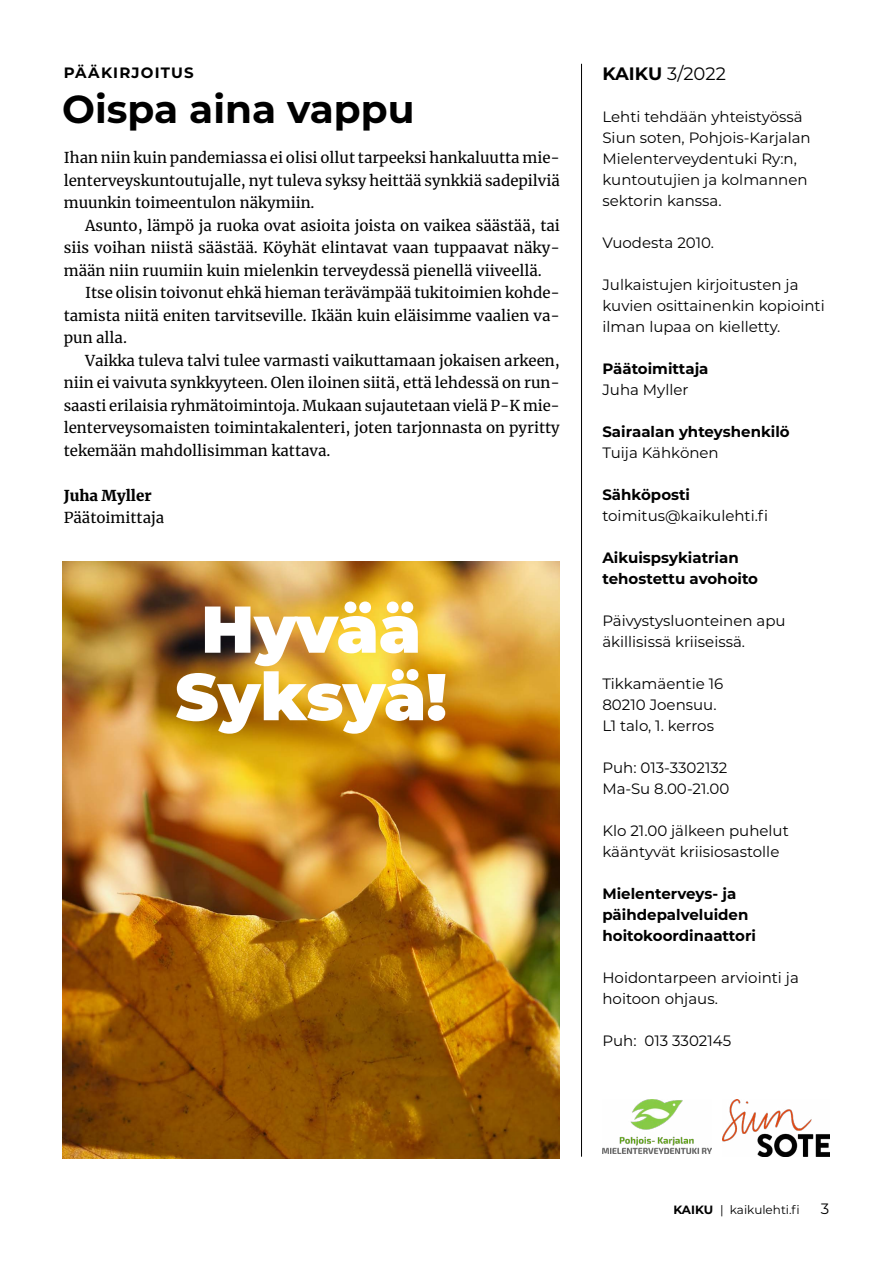
<style>
.page{position:relative;width:893px;height:1263px;background:#fff}
.page>*{position:absolute;margin:0;border:0;box-sizing:border-box;transform-origin:0 0}
.t1{font:900 66px "Montserrat";letter-spacing:-.01em;color:#fff}
.Otsikko{font:700 39px "Montserrat";color:#000}
.Väliotsikko{font:18px "Montserrat";color:#000}
.Leipäteksti{font:15px/22.5px "Merriweather";color:#000;text-align:justify}
.Lehti_info{font:15px/21px "Montserrat";color:#000}
.Leipäteksti_ekakappa{font:15px/22.5px "Merriweather";color:#000;text-align:justify}
.Lehti_info-2{font:700 15px/21px "Montserrat";color:#000}
.Leipäteksti_ilman_si{font:15px "Merriweather";color:#000}
.Kategoria{font:700 15px "Montserrat";letter-spacing:.08em;color:#000}
.Leipäteksti_ilman_si-2{font:900 15px "Merriweather";color:#000}
.t2{font:12px "Montserrat";color:#000}
.s1{font-weight:700}
</style>
<div class="page">
<hr style="left:581px;top:64px;width:1px;height:1093px;background:#000">
<img style="left:602px;top:1100px;width:109px;height:54px">
<img style="left:723px;top:1100px;width:106px;height:56px">
<img style="left:62px;top:561px;width:498px;height:597px">
<p class="Kategoria" style="left:64px;top:62px;width:131px">PÄÄKIRJOITUS</p>
<p class="Otsikko" style="left:62px;top:81px;width:354px">Oispa aina vappu</p>
<p class="Leipäteksti_ekakappa" style="left:64px;top:146px;width:498px">Ihan niin kuin pandemiassa ei olisi ollut tarpeeksi hankaluutta mie&shy;lenterveyskuntoutujalle, nyt tuleva syksy heittää synkkiä sadepilviä muunkin toimeentulon näkymiin.</p>
<p class="Leipäteksti" style="left:64px;top:214px;width:498px;text-indent:21px">Asunto, lämpö ja ruoka ovat asioita joista on vaikea säästää, tai siis voihan niistä säästää. Köyhät elintavat vaan tuppaavat näky&shy;mään niin ruumiin kuin mielenkin terveydessä pienellä viiveellä.</p>
<p class="Leipäteksti" style="left:64px;top:281px;width:498px;text-indent:21px">Itse olisin toivonut ehkä hieman terävämpää tukitoimien kohde&shy;tamista niitä eniten tarvitseville. Ikään kuin eläisimme vaalien va&shy;pun alla.</p>
<p class="Leipäteksti" style="left:64px;top:349px;width:498px;text-indent:21px">Vaikka tuleva talvi tulee varmasti vaikuttamaan jokaisen arkeen, niin ei vaivuta synkkyyteen. Olen iloinen siitä, että lehdessä on run&shy;saasti erilaisia ryhmätoimintoja. Mukaan sujautetaan vielä P-K mie&shy;lenterveysomaisten toimintakalenteri, joten tarjonnasta on pyritty tekemään mahdollisimman kattava.</p>
<p class="Leipäteksti_ilman_si-2" style="left:64px;top:485px;width:89px">Juha Myller</p>
<p class="Leipäteksti_ilman_si" style="left:64px;top:508px;width:102px">Päätoimittaja</p>
<p class="t1" style="left:201px;top:580px;width:221px">Hyvää</p>
<p class="t1" style="left:175px;top:647px;width:273px">Syksyä!</p>
<p class="Väliotsikko" style="left:602px;top:61px;width:125px"><span class="s1">KAIKU</span> 3/2022</p>
<p class="Lehti_info" style="left:602px;top:105px;width:210px">Lehti tehdään yhteistyössä<br>Siun soten, Pohjois-Karjalan<br>Mielenterveydentuki Ry:n, kuntoutujien ja kolmannen sektorin kanssa.</p>
<p class="Lehti_info" style="left:602px;top:231px;width:113px">Vuodesta 2010.</p>
<p class="Lehti_info" style="left:602px;top:273px;width:224px">Julkaistujen kirjoitusten ja kuvien osittainenkin kopiointi ilman lupaa on kielletty.</p>
<p class="Lehti_info-2" style="left:602px;top:357px;width:108px">Päätoimittaja</p>
<p class="Lehti_info" style="left:602px;top:378px;width:88px">Juha Myller</p>
<p class="Lehti_info-2" style="left:602px;top:420px;width:189px">Sairaalan yhteyshenkilö</p>
<p class="Lehti_info" style="left:602px;top:441px;width:118px">Tuija Kähkönen</p>
<p class="Lehti_info-2" style="left:602px;top:483px;width:89px">Sähköposti</p>
<p class="Lehti_info" style="left:602px;top:504px;width:167px">toimitus@kaikulehti.fi</p>
<p class="Lehti_info-2" style="left:602px;top:546px;width:138px">Aikuispsykiatrian</p>
<p class="Lehti_info-2" style="left:602px;top:567px;width:157px">tehostettu avohoito</p>
<p class="Lehti_info" style="left:602px;top:609px;width:185px">Päivystysluonteinen apu äkillisissä kriiseissä.</p>
<p class="Lehti_info" style="left:602px;top:672px;width:122px">Tikkamäentie 16</p>
<p class="Lehti_info" style="left:602px;top:693px;width:116px">80210 Joensuu.</p>
<p class="Lehti_info" style="left:602px;top:714px;width:113px">L1 talo, 1. kerros</p>
<p class="Lehti_info" style="left:602px;top:756px;width:126px">Puh: 013-3302132</p>
<p class="Lehti_info" style="left:602px;top:777px;width:128px">Ma-Su 8.00-21.00</p>
<p class="Lehti_info" style="left:602px;top:819px;width:188px">Klo 21.00 jälkeen puhelut kääntyvät kriisiosastolle</p>
<p class="Lehti_info-2" style="left:602px;top:882px;width:155px">Mielenterveys- ja päihdepalveluiden hoitokoordinaattori</p>
<p class="Lehti_info" style="left:602px;top:966px;width:198px">Hoidontarpeen arviointi ja hoitoon ohjaus.</p>
<p class="Lehti_info" style="left:602px;top:1029px;width:130px">Puh: 013 3302145</p>
<p class="t2" style="left:673px;top:1201px;width:128px"><span class="s1">KAIKU</span> | kaikulehti.fi</p>
<p class="Lehti_info" style="left:821px;top:1197px;width:10px">3</p>
</div>
